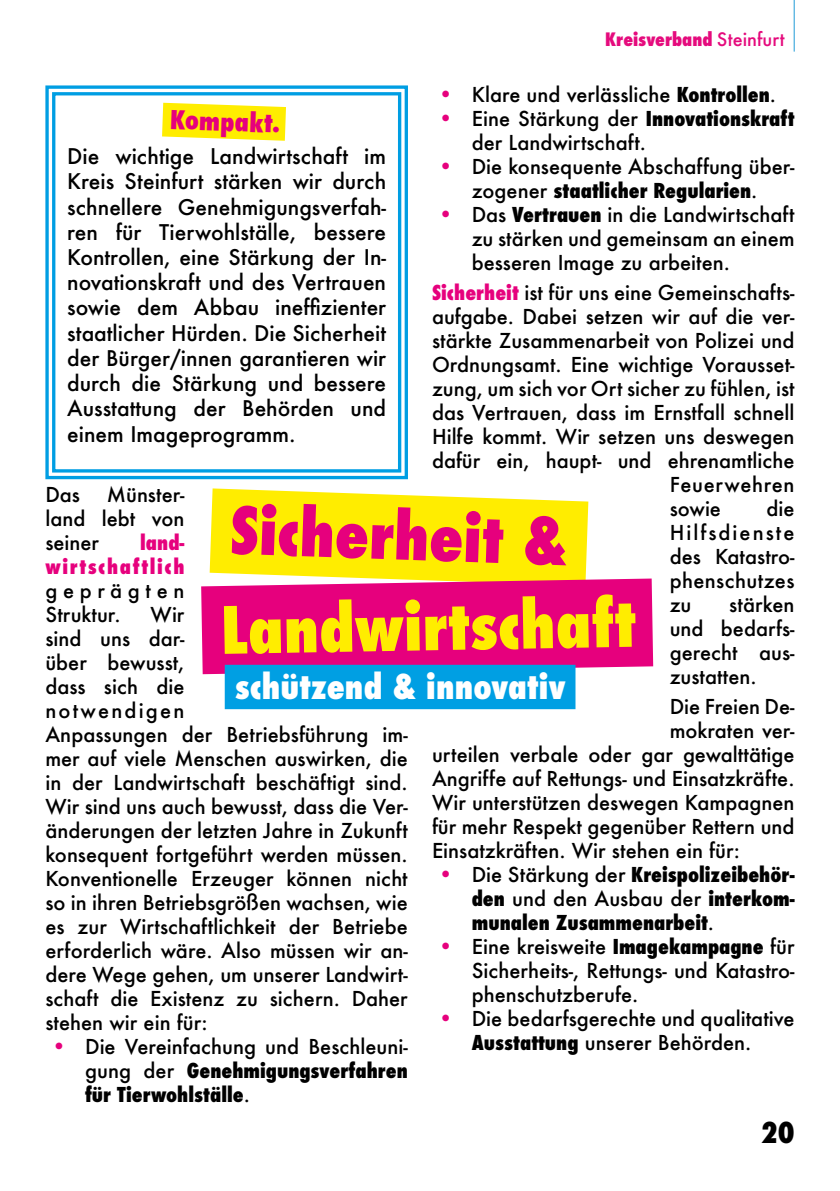
<style>
.page{position:relative;width:840px;height:1191px;background:#fff}
.page>*{position:absolute;margin:0;border:0;box-sizing:border-box;transform-origin:0 0}
.t1{font:800 condensed 63.4px "Futura";color:#ffed00}
.t2{font:800 condensed 63.4px "Futura";color:#e6007d}
.t3{font:800 condensed 33.4px "Futura";letter-spacing:.005em;color:#fff}
.t4{font:800 condensed 28px "Futura";color:#000}
.t5{font:800 condensed 25.4px "Futura";color:#e6007d}
.t6{font:500 21px/25.2px "Futura";color:#000;text-align:justify}
.t7{font:500 20px/24px "Futura";color:#000;text-align:justify}
.t8{font:800 condensed 20px/24px "Futura";color:#000;text-align:justify}
.t9{font:800 condensed 20px/24px "Futura";letter-spacing:.08em;color:#e6007d;text-align:right}
.t10{font:500 20px/24px "Futura";letter-spacing:.275em;color:#000}
.t11{font:500 20px "Futura";letter-spacing:.035em;color:#000}
.t12{font:800 condensed 18px "Futura";color:#e50b7d}
.s1{font-weight:500;font-stretch:normal}
.s2{font-weight:800;font-stretch:condensed;font-size:21px;color:#e6007d}
.s3{font-weight:800;font-stretch:condensed}
.s4{font-weight:800;font-stretch:condensed;color:#e6007d}
.s5{font-size:21px;color:#e6007d}
</style>
<div class="page">
<svg style="left:45px;top:85px;width:363px;height:395px"></svg>
<div style="left:52px;top:92px;width:349px;height:380px;border:3px solid #009ee3"></div>
<svg style="left:124px;top:443px;width:465px;height:90px"></svg>
<svg style="left:201px;top:533px;width:453px;height:177px;background:#ef6670"></svg>
<div style="left:225px;top:665px;width:350px;height:44px;background:#009fe3"></div>
<svg style="left:128px;top:85px;width:192px;height:74px"></svg>
<hr style="left:793px;top:0;width:1px;height:52px;background:#209bd8">
<p class="t12" style="left:604px;top:27px;width:181px">Kreisverband <span class="s1">Steinfurt</span></p>
<p class="t7" style="left:437px;top:82px;width:340px"><span class="s2">•</span> Klare und verlässliche <span class="s3">Kontrollen</span>.</p>
<p class="t7" style="left:471px;top:106px;width:324px;text-indent:-34px"><span class="s2">•</span> Eine Stärkung der <span class="s3">Innovationskraft </span>der Landwirtschaft.</p>
<p class="t7" style="left:437px;top:154px;width:358px;text-align:center"><span class="s2">•</span> Die konsequente Abschaffung über&shy;zogener <span class="s3">staatlicher Regularien</span>.</p>
<p class="t7" style="left:471px;top:202px;width:324px;text-indent:-34px"><span class="s2">•</span> Das <span class="s3">Vertrauen</span> in die Landwirtschaft zu stärken und gemeinsam an einem besseren Image zu arbeiten.</p>
<p class="t7" style="left:432px;top:280px;width:364px"><span class="s4">Sicherheit</span> ist für uns eine Gemeinschafts-</p>
<p class="t7" style="left:432px;top:304px;width:364px">aufgabe. Dabei setzen wir auf die ver-</p>
<p class="t7" style="left:432px;top:328px;width:364px">stärkte Zusammenarbeit von Polizei und</p>
<p class="t7" style="left:432px;top:352px;width:364px">Ordnungsamt. Eine wichtige Vorausset-</p>
<p class="t7" style="left:432px;top:376px;width:364px">zung, um sich vor Ort sicher zu fühlen, ist</p>
<p class="t7" style="left:432px;top:400px;width:364px">das Vertrauen, dass im Ernstfall schnell</p>
<p class="t7" style="left:432px;top:424px;width:364px">Hilfe kommt. Wir setzen uns deswegen</p>
<p class="t7" style="left:432px;top:448px;width:364px">dafür ein, haupt- und ehrenamtliche</p>
<p class="t11" style="left:669px;top:470px;width:126px">Feuerwehren</p>
<p class="t7" style="left:669px;top:496px;width:53px">sowie</p>
<p class="t5" style="left:171px;top:102px;width:111px;rotate:2deg">Kompakt.</p>
<p class="t6" style="left:67px;top:143px;width:320px">Die wichtige Landwirtschaft im Kreis Steinfurt stärken wir durch schnellere Genehmigungsverfah&shy;ren für Tierwohlställe, bessere Kontrollen, eine Stärkung der In&shy;novationskraft und des Vertrauen sowie dem Abbau ineffizienter staatlicher Hürden. Die Sicherheit der Bürger/innen garantieren wir durch die Stärkung und bessere Ausstattung der Behörden und einem Imageprogramm.</p>
<p class="t7" style="left:45px;top:482px;width:140px;text-indent:61px">Münster&shy;land lebt von seiner</p>
<p class="t7" style="left:45px;top:482px;width:36px">Das</p>
<p class="t7" style="left:669px;top:496px;width:126px;text-indent:97px">die Hilfsdienste des Katastro&shy;phenschutzes zu</p>
<h1 class="t2" style="left:231px;top:487px;width:339px;rotate:2deg">Sicherheit &amp;</h1>
<h1 class="t1" style="left:220px;top:587px;width:416px;rotate:-1deg">Landwirtschaft</h1>
<h2 class="t3" style="left:235px;top:663px;width:332px">schützend &amp; innovativ</h2>
<p class="t9" style="left:45px;top:531px;width:140px">land&shy;wirtschaftlich</p>
<p class="t10" style="left:45px;top:578px;width:140px">geprägten<br>Struktur.</p>
<p class="t7" style="left:669px;top:592px;width:126px;text-indent:60px">stärken und bedarfs&shy;gerecht aus&shy;zustatten.</p>
<p class="t7" style="left:669px;top:694px;width:126px">Die Freien De-</p>
<p class="t7" style="left:669px;top:718px;width:126px">mokraten ver-</p>
<p class="t7" style="left:432px;top:742px;width:364px">urteilen verbale oder gar gewalttätige</p>
<p class="t7" style="left:432px;top:766px;width:364px">Angriffe auf Rettungs- und Einsatzkräfte.</p>
<p class="t7" style="left:432px;top:790px;width:364px">Wir unterstützen deswegen Kampagnen</p>
<p class="t7" style="left:432px;top:814px;width:364px">für mehr Respekt gegenüber Rettern und</p>
<p class="t7" style="left:432px;top:838px;width:309px">Einsatzkräften. Wir stehen ein für:</p>
<p class="t8" style="left:471px;top:862px;width:324px;text-indent:-34px"><span class="s5">•</span> <span class="s1">Die Stärkung der</span> Kreispolizeibehör&shy;den <span class="s1">und den Ausbau der</span> interkom&shy;munalen Zusammenarbeit<span class="s1">.</span></p>
<p class="t7" style="left:471px;top:934px;width:324px;text-indent:-34px"><span class="s2">•</span> Eine kreisweite <span class="s3">Imagekampagne</span> für Sicherheits-, Rettungs- und Katastro&shy;phenschutzberufe.</p>
<p class="t7" style="left:437px;top:1006px;width:358px;text-align:center"><span class="s2">•</span> Die bedarfsgerechte und qualitative<br><span class="s3">Ausstattung</span> unserer Behörden.</p>
<p class="t7" style="left:45px;top:602px;width:364px;text-align:left;text-indent:105px">Wir<br>sind uns dar-<br>über bewusst,<br>dass sich die<br>notwendigen<br>Anpassungen der Betriebsführung im&shy;mer auf viele Menschen auswirken, die in der Landwirtschaft beschäftigt sind.<br>Wir sind uns auch bewusst, dass die Ver&shy;änderungen der letzten Jahre in Zukunft konsequent fortgeführt werden müssen.<br>Konventionelle Erzeuger können nicht so in ihren Betriebsgrößen wachsen, wie es zur Wirtschaftlichkeit der Betriebe erforderlich wäre. Also müssen wir an&shy;dere Wege gehen, um unserer Landwirt&shy;schaft die Existenz zu sichern. Daher stehen wir ein für:</p>
<p class="t7" style="left:85px;top:1034px;width:324px;text-indent:-34px"><span class="s2">•</span> Die Vereinfachung und Beschleuni&shy;gung der <span class="s3">Genehmigungsverfahren für Tierwohlställe</span>.</p>
<h3 class="t4" style="left:760px;top:1113px;width:35px">20</h3>
</div>
